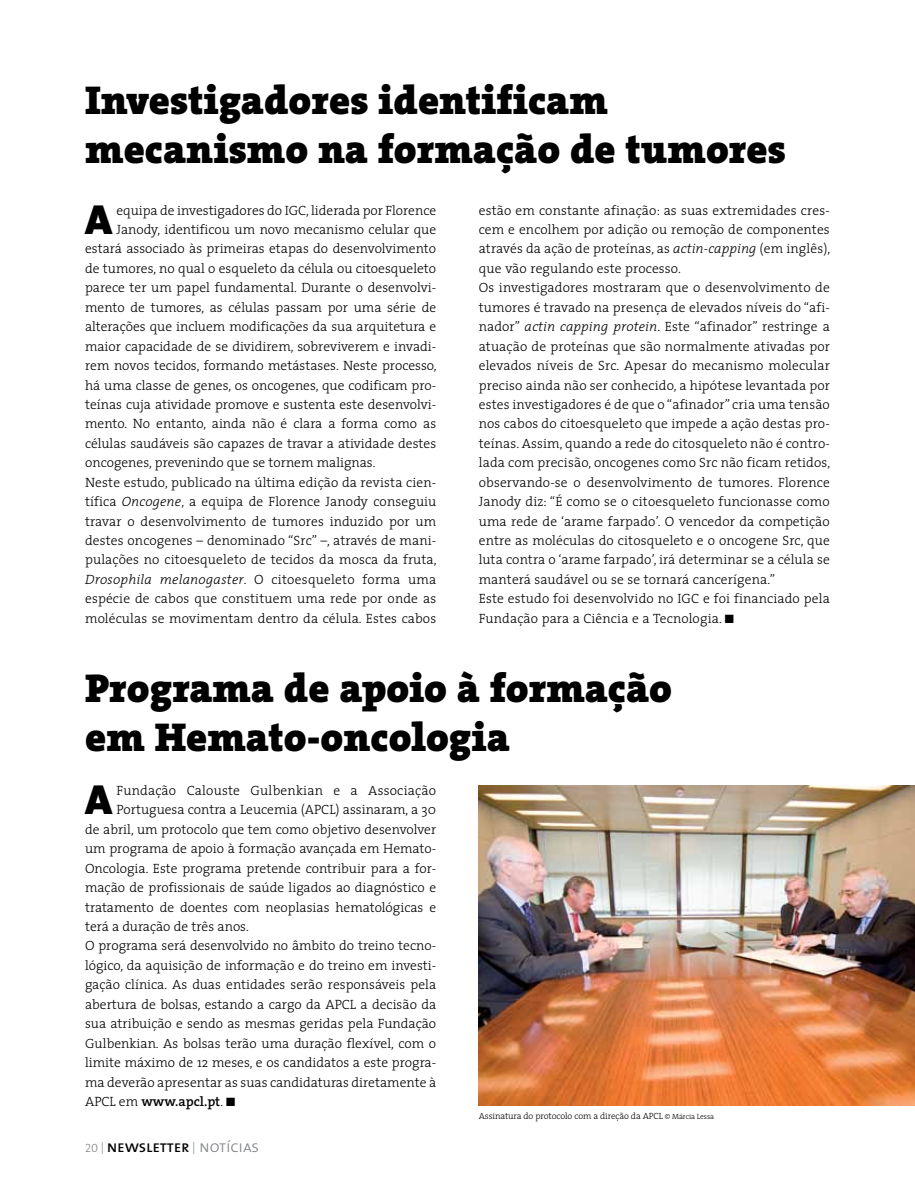
<style>
.page{position:relative;width:915px;height:1191px;background:#fff}
.page>*{position:absolute;margin:0;border:0;box-sizing:border-box;transform-origin:0 0}
.t1{font:42.3px "The Sans Black Caps";color:#000}
.t2{font:900 40.5px/48.6px "The Serif";color:#000}
.t3{font:16.5px "The Mix Caps";letter-spacing:-.01em;color:#000}
.t4{font:300 13.5px/19.5px "The Serif";color:#000}
.t5{font:300 13.5px "The Serif";letter-spacing:.02em;color:#000}
.t6{font:600 13.5px "The Serif";color:#000}
.t7{font:300 9px "The Serif";letter-spacing:-.01em;color:#000}
.s1{font-style:italic}
.s2{font-weight:300}
.s3{font-family:"The Serif Light Caps";font-size:12px;color:#808285}
.s4{font-family:"The Mix Light Caps";color:#808285}
.s5{font-size:7.5px}
</style>
<div class="page">
<img style="left:478px;top:785px;width:436px;height:321px">
<h2 class="t2" style="left:85px;top:75px;width:702px">Investigadores identificam mecanismo na formação de tumores</h2>
<h1 class="t1" style="left:85px;top:184px;width:29px">A</h1>
<p class="t4" style="left:116px;top:200px;width:321px">equipa de investigadores do IGC, liderada por Florence</p>
<p class="t4" style="left:116px;top:219px;width:321px">Janody, identificou um novo mecanismo celular que</p>
<p class="t4" style="left:85px;top:239px;width:352px">estará associado às primeiras etapas do desenvolvimento</p>
<p class="t4" style="left:85px;top:258px;width:352px">de tumores, no qual o esqueleto da célula ou citoesqueleto</p>
<p class="t4" style="left:85px;top:277px;width:352px">parece ter um papel fundamental. Durante o desenvolvi‑</p>
<p class="t4" style="left:85px;top:297px;width:352px">mento de tumores, as células passam por uma série de</p>
<p class="t4" style="left:85px;top:316px;width:352px">alterações que incluem modificações da sua arquitetura e</p>
<p class="t4" style="left:85px;top:336px;width:352px">maior capacidade de se dividirem, sobreviverem e invadi‑</p>
<p class="t4" style="left:85px;top:355px;width:353px">rem novos tecidos, formando metástases. Neste processo,</p>
<p class="t4" style="left:85px;top:375px;width:352px">há uma classe de genes, os oncogenes, que codificam pro‑</p>
<p class="t4" style="left:85px;top:394px;width:352px">teínas cuja atividade promove e sustenta este desenvolvi‑</p>
<p class="t4" style="left:85px;top:413px;width:352px">mento. No entanto, ainda não é clara a forma como as</p>
<p class="t4" style="left:85px;top:433px;width:352px">células saudáveis são capazes de travar a atividade destes</p>
<p class="t4" style="left:85px;top:452px;width:292px">oncogenes, prevenindo que se tornem malignas.</p>
<p class="t4" style="left:85px;top:472px;width:352px">Neste estudo, publicado na última edição da revista cien‑</p>
<p class="t4" style="left:85px;top:491px;width:352px">tífica <span class="s1">Oncogene</span>, a equipa de Florence Janody conseguiu</p>
<p class="t4" style="left:85px;top:511px;width:352px">travar o desenvolvimento de tumores induzido por um</p>
<p class="t4" style="left:85px;top:530px;width:352px">destes oncogenes – denominado “Src” –, através de mani‑</p>
<p class="t4" style="left:85px;top:549px;width:353px">pulações no citoesqueleto de tecidos da mosca da fruta,</p>
<p class="t5" style="left:85px;top:568px;width:352px"><span class="s1">Drosophila melanogaster</span>. O citoesqueleto forma uma</p>
<p class="t4" style="left:85px;top:588px;width:352px">espécie de cabos que constituem uma rede por onde as</p>
<p class="t4" style="left:85px;top:608px;width:352px">moléculas se movimentam dentro da célula. Estes cabos</p>
<p class="t4" style="left:478px;top:200px;width:353px">estão em constante afinação: as suas extremidades cres‑ cem e encolhem por adição ou remoção de componentes através da ação de proteínas, as <span class="s1">actin-capping</span> (em inglês), que vão regulando este processo.<br>Os investigadores mostraram que o desenvolvimento de tumores é travado na presença de elevados níveis do “afi‑ nador” <span class="s1">actin capping protein</span>. Este “afinador” restringe a atuação de proteínas que são normalmente ativadas por elevados níveis de Src. Apesar do mecanismo molecular preciso ainda não ser conhecido, a hipótese levantada por estes investigadores é de que o “afinador” cria uma tensão nos cabos do citoesqueleto que impede a ação destas pro‑ teínas. Assim, quando a rede do citosqueleto não é contro‑ lada com precisão, oncogenes como Src não ficam retidos, observando-se o desenvolvimento de tumores. Florence Janody diz: “É como se o citoesqueleto funcionasse como uma rede de ‘arame farpado’. O vencedor da competição entre as moléculas do citosqueleto e o oncogene Src, que luta contra o ‘arame farpado’, irá determinar se a célula se manterá saudável ou se se tornará cancerígena.”<br>Este estudo foi desenvolvido no IGC e foi financiado pela Fundação para a Ciência e a Tecnologia. ■</p>
<h2 class="t2" style="left:85px;top:663px;width:588px">Programa de apoio à formação em Hemato-oncologia</h2>
<h1 class="t1" style="left:85px;top:764px;width:29px">A</h1>
<p class="t4" style="left:116px;top:780px;width:321px">Fundação Calouste Gulbenkian e a Associação</p>
<p class="t4" style="left:116px;top:799px;width:321px">Portuguesa contra a Leucemia (APCL) assinaram, a 30</p>
<p class="t4" style="left:85px;top:819px;width:352px">de abril, um protocolo que tem como objetivo desenvolver</p>
<p class="t4" style="left:85px;top:838px;width:351px">um programa de apoio à formação avançada em Hemato-</p>
<p class="t4" style="left:85px;top:858px;width:352px">Oncologia. Este programa pretende contribuir para a for‑</p>
<p class="t4" style="left:85px;top:877px;width:352px">mação de profissionais de saúde ligados ao diagnóstico e</p>
<p class="t4" style="left:85px;top:897px;width:352px">tratamento de doentes com neoplasias hematológicas e</p>
<p class="t4" style="left:85px;top:916px;width:165px">terá a duração de três anos.</p>
<p class="t4" style="left:85px;top:935px;width:352px">O programa será desenvolvido no âmbito do treino tecno‑</p>
<p class="t4" style="left:85px;top:955px;width:352px">lógico, da aquisição de informação e do treino em investi‑</p>
<p class="t4" style="left:85px;top:974px;width:352px">gação clínica. As duas entidades serão responsáveis pela</p>
<p class="t4" style="left:85px;top:994px;width:352px">abertura de bolsas, estando a cargo da APCL a decisão da</p>
<p class="t4" style="left:85px;top:1013px;width:352px">sua atribuição e sendo as mesmas geridas pela Fundação</p>
<p class="t4" style="left:85px;top:1033px;width:352px">Gulbenkian. As bolsas terão uma duração flexível, com o</p>
<p class="t4" style="left:85px;top:1052px;width:352px">limite máximo de 12 meses, e os candidatos a este progra‑</p>
<p class="t4" style="left:85px;top:1071px;width:352px">ma deverão apresentar as suas candidaturas diretamente à</p>
<p class="t6" style="left:85px;top:1090px;width:151px"><span class="s2">APCL em</span> www.apcl.pt<span class="s2">.</span> ■</p>
<p class="t3" style="left:85px;top:1132px;width:175px"><span class="s3">20 |</span> newsletter <span class="s3">|</span> <span class="s4">notícias</span></p>
<p class="t7" style="left:478px;top:1108px;width:237px">Assinatura do protocolo com a direção da APCL <span class="s5">© Márcia Lessa</span></p>
</div>
